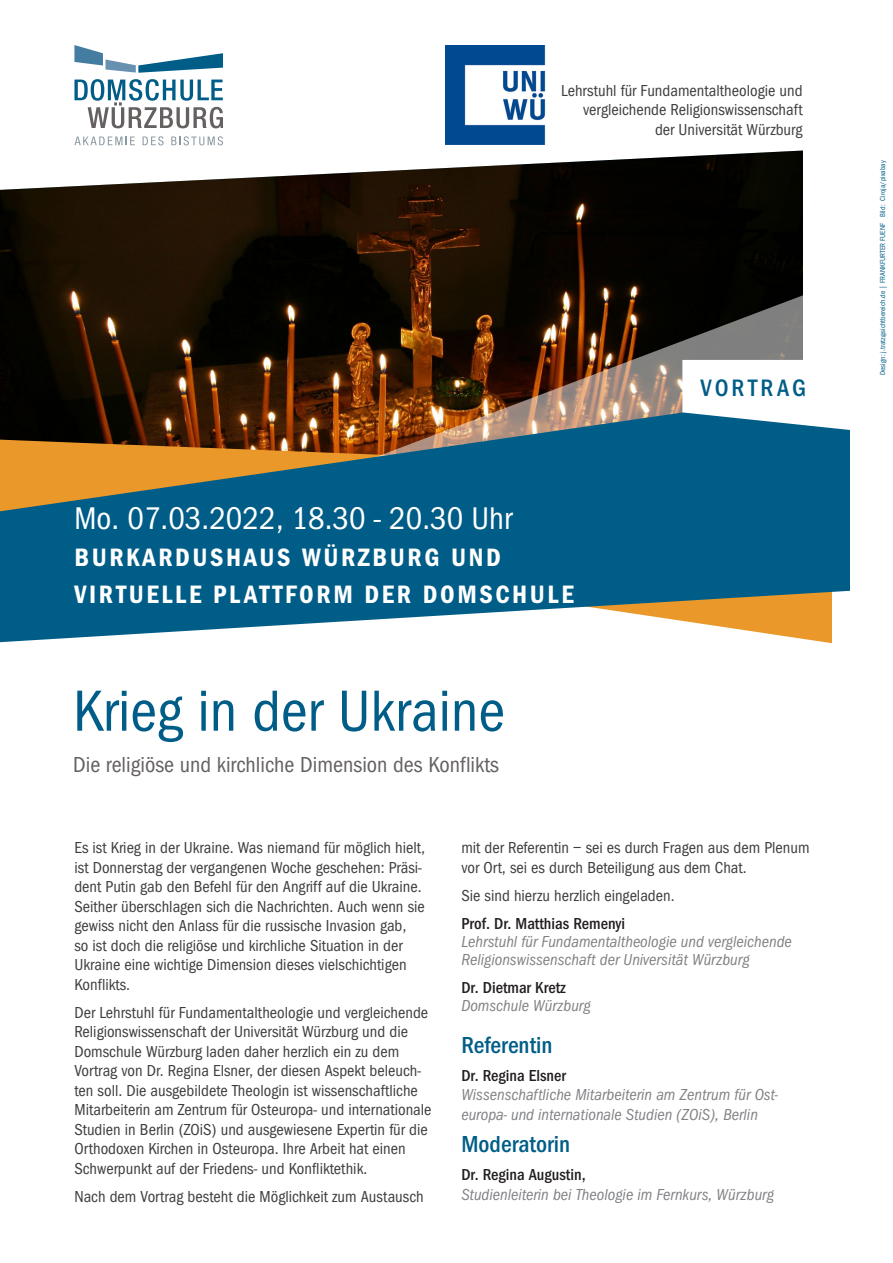
<style>
.page{position:relative;width:893px;height:1263px;background:#fff}
.page>*{position:absolute;margin:0;border:0;box-sizing:border-box;transform-origin:0 0}
.Titel{font:60px "Franklin Goth EFTU Book Con";color:#005d87}
.Datum_Zeit{font:32.55px "Franklin Goth EFTU Book Con";color:#fff}
.Rubrik_Titel{font:24.6px "Franklin Goth EFTU Med Con";letter-spacing:.125em;color:#005d87}
.Fließtext{font:24px "Franklin Goth EFTU Med Con";color:#005d87}
.Untertitel{font:22.5px "Franklin Goth EFTU Book Con";color:#646160}
.Fließtext-2{font:16.5px/19.5px "Franklin Goth EFTU Book Con";color:#3e3e3f}
.Fließtext-3{font:16.5px/18px "Franklin Goth EFTU Book Con Ita";color:#808285}
.t1{font:7.5px "Franklin Goth EFTU Book Con";letter-spacing:.005em;color:#005d87}
.s1{font-family:"Franklin Goth EFTU Med Con";color:#231f20}
</style>
<div class="page">
<img style="left:0;top:150px;width:803px;height:238px">
<svg style="left:313px;top:222px;width:490px;height:166px;background:#2e1e11"></svg>
<svg style="left:0;top:388px;width:850px;height:254px;background:#406a74"></svg>
<svg style="left:682px;top:360px;width:168px;height:74px"></svg>
<img style="left:445px;top:45px;width:101px;height:100px">
<svg style="left:74px;top:45px;width:149px;height:28px"></svg>
<svg style="left:74px;top:79px;width:149px;height:49px"></svg>
<svg style="left:74px;top:137px;width:61px;height:8px"></svg>
<svg style="left:143px;top:136px;width:21px;height:9px"></svg>
<svg style="left:171px;top:136px;width:52px;height:9px"></svg>
<svg style="left:76px;top:548px;width:29px;height:18px"></svg>
<svg style="left:302px;top:544px;width:35px;height:22px"></svg>
<svg style="left:343px;top:548px;width:60px;height:18px"></svg>
<svg style="left:409px;top:548px;width:29px;height:18px"></svg>
<svg style="left:453px;top:548px;width:29px;height:18px"></svg>
<svg style="left:488px;top:548px;width:12px;height:18px"></svg>
<svg style="left:74px;top:586px;width:20px;height:17px"></svg>
<svg style="left:100px;top:586px;width:42px;height:17px"></svg>
<svg style="left:148px;top:586px;width:53px;height:17px"></svg>
<div style="left:215px;top:585px;width:136px;height:18px;background:#005d87"></div>
<svg style="left:366px;top:586px;width:12px;height:17px"></svg>
<svg style="left:384px;top:586px;width:27px;height:17px"></svg>
<svg style="left:532px;top:586px;width:11px;height:17px"></svg>
<svg style="left:549px;top:586px;width:25px;height:17px"></svg>
<div style="left:111px;top:548px;width:179px;height:18px;background:#005d87"></div>
<div style="left:424px;top:585px;width:102px;height:18px;background:#005d87"></div>
<p class="Fließtext-2" style="left:561px;top:81px;width:243px;text-align:right">Lehrstuhl für Fundamentaltheologie und vergleichende Religionswissenschaft der Universität Würzburg</p>
<p class="Datum_Zeit" style="left:74px;top:499px;width:439px">Mo. 07.03.2022, 18.30 - 20.30 Uhr</p>
<p class="Titel" style="left:73px;top:677px;width:433px">Krieg in der Ukraine</p>
<p class="Untertitel" style="left:73px;top:752px;width:427px">Die religiöse und kirchliche Dimension des Konflikts</p>
<p class="Rubrik_Titel" style="left:700px;top:374px;width:107px">VORTRAG</p>
<p class="Fließtext-2" style="left:74px;top:838px;width:352px">Es ist Krieg in der Ukraine. Was niemand für möglich hielt, ist Donnerstag der vergangenen Woche geschehen: Präsi&shy;dent Putin gab den Befehl für den Angriff auf die Ukraine.<br>Seither überschlagen sich die Nachrichten. Auch wenn sie gewiss nicht den Anlass für die russische Invasion gab,<br>so ist doch die religiöse und kirchliche Situation in der Ukraine eine wichtige Dimension dieses vielschichtigen Konflikts.</p>
<p class="Fließtext-2" style="left:74px;top:1002px;width:359px">Der Lehrstuhl für Fundamentaltheologie und vergleichende Religionswissenschaft der Universität Würzburg und die Domschule Würzburg laden daher herzlich ein zu dem Vortrag von Dr. Regina Elsner, der diesen Aspekt beleuch&shy;ten soll. Die ausgebildete Theologin ist wissenschaftliche Mitarbeiterin am Zentrum für Osteuropa- und internationale Studien in Berlin (ZOiS) und ausgewiesene Expertin für die Orthodoxen Kirchen in Osteuropa. Ihre Arbeit hat einen Schwerpunkt auf der Friedens- und Konfliktethik.</p>
<p class="Fließtext-2" style="left:74px;top:1186px;width:351px">Nach dem Vortrag besteht die Möglichkeit zum Austausch</p>
<p class="Fließtext-2" style="left:461px;top:838px;width:350px">mit der Referentin – sei es durch Fragen aus dem Plenum vor Ort, sei es durch Beteiligung aus dem Chat.</p>
<p class="Fließtext-2" style="left:461px;top:885px;width:215px">Sie sind hierzu herzlich eingeladen.</p>
<p class="Fließtext-3" style="left:461px;top:914px;width:332px"><span class="s1">Prof. Dr. Matthias Remenyi<br></span>Lehrstuhl für Fundamentaltheologie und vergleichende<br>Religionswissenschaft der Universität Würzburg</p>
<p class="Fließtext-3" style="left:461px;top:978px;width:131px"><span class="s1">Dr. Dietmar Kretz<br></span>Domschule Würzburg</p>
<p class="Fließtext" style="left:461px;top:1031px;width:93px">Referentin</p>
<p class="Fließtext-3" style="left:461px;top:1065px;width:318px;line-height:19.5px"><span class="s1">Dr. Regina Elsner<br></span>Wissenschaftliche Mitarbeiterin am Zentrum für Ost&shy;europa- und internationale Studien (ZOiS), Berlin</p>
<p class="Fließtext" style="left:461px;top:1130px;width:110px">Moderatorin</p>
<p class="Fließtext-3" style="left:461px;top:1165px;width:314px;line-height:19.5px"><span class="s1">Dr. Regina Augustin,<br></span>Studienleiterin bei Theologie im Fernkurs, Würzburg</p>
<p class="t1" style="left:878px;top:375px;width:216px;rotate:-90deg">Design: j.tratz@sichtbereich.de | FRANKFURTER FUENF Bild: Ciroja/pixabay</p>
</div>
